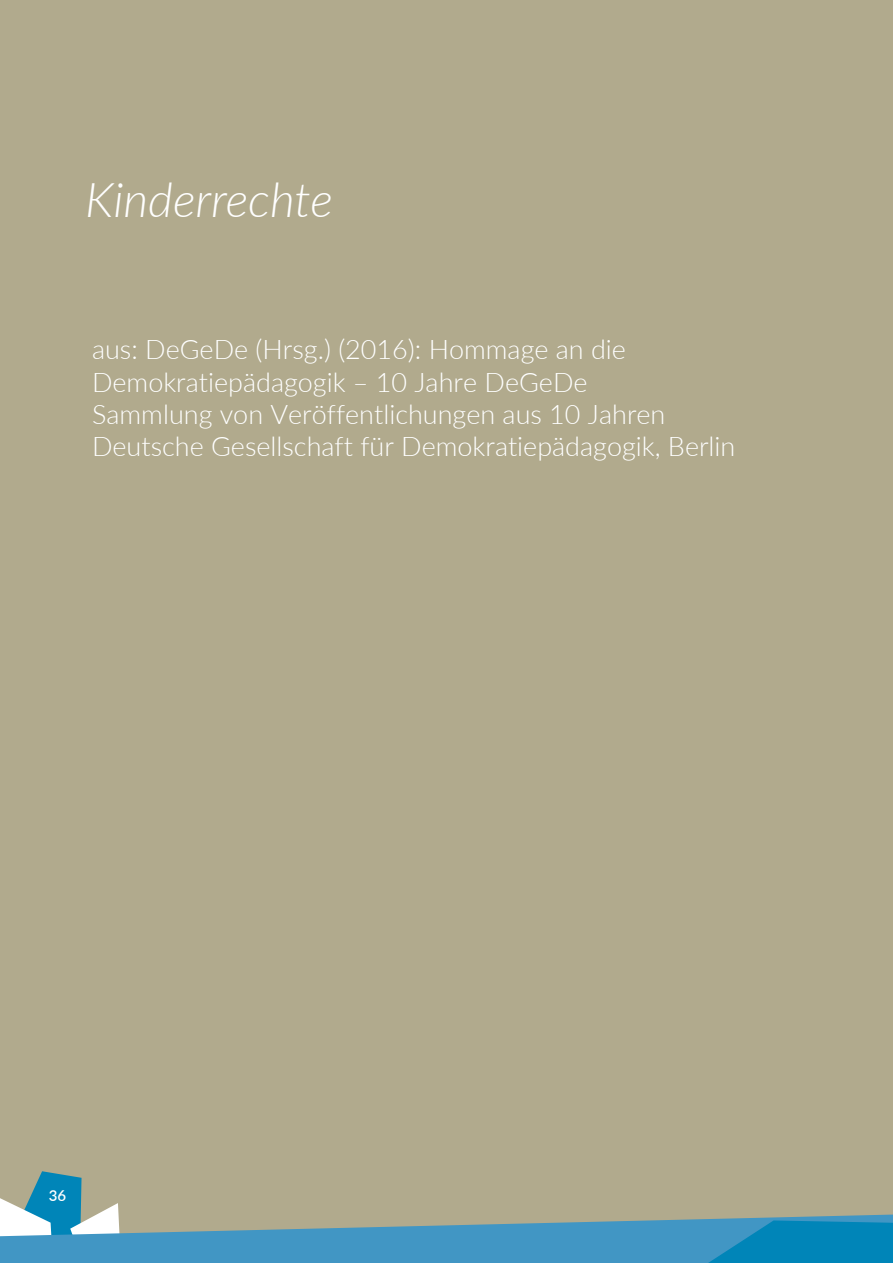
<style>
.page{position:relative;width:893px;height:1263px;background:#b1aa8d}
.page>*{position:absolute;margin:0;border:0;box-sizing:border-box;transform-origin:0 0}
.t1{font:italic 300 48px "Lato";color:#fff}
.t2{font:300 27px/32.4px "Lato";color:#fff}
.t3{font:600 15px "Lato";color:#fff}
</style>
<div class="page">
<svg style="left:0;top:1171px;width:893px;height:92px"></svg>
<h1 class="t1" style="left:85px;top:166px;width:249px">Kinderrechte</h1>
<p class="t2" style="left:92px;top:332px;width:645px">aus: DeGeDe (Hrsg.) (2016): Hommage an die Demokratiepädagogik – 10 Jahre DeGeDe<br>Sammlung von Veröffentlichungen aus 10 Jahren Deutsche Gesellschaft für Demokratiepädagogik, Berlin</p>
<p class="t3" style="left:49px;top:1185px;width:19px">36</p>
</div>
